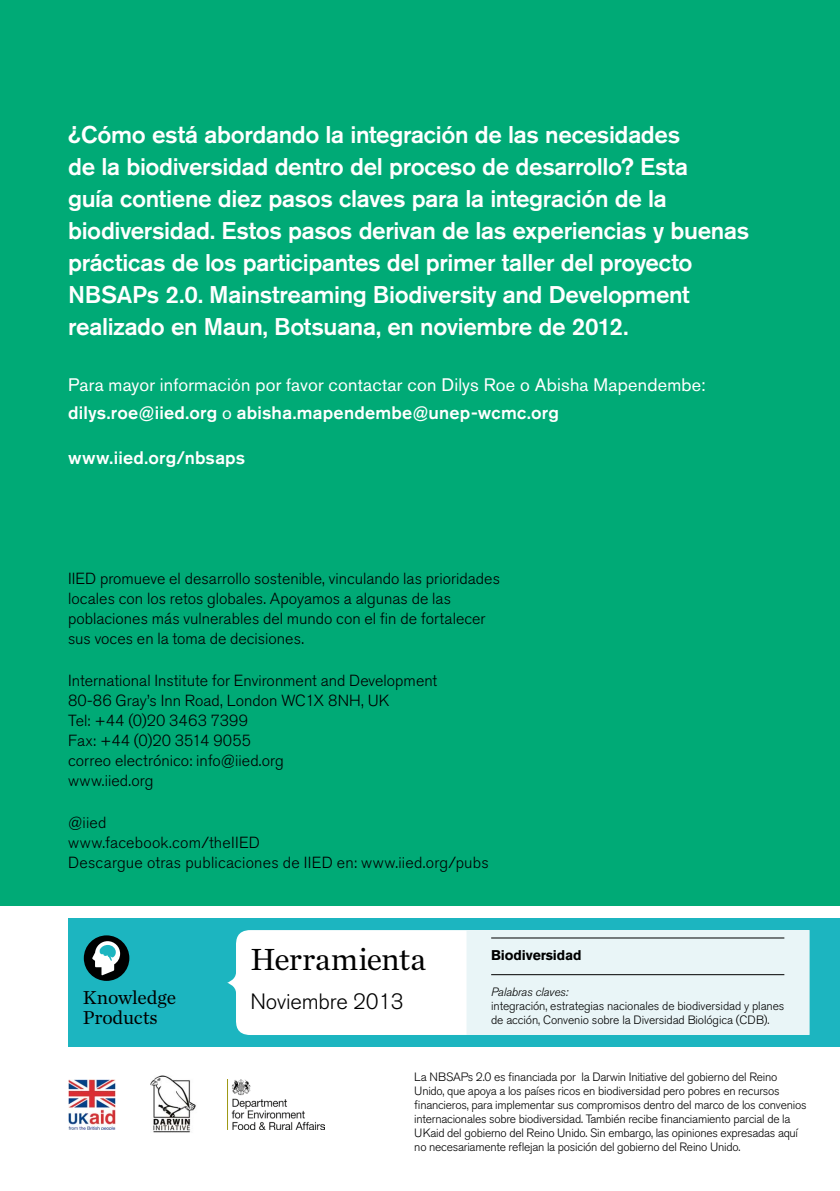
<style>
.page{position:relative;width:840px;height:1191px;background:#fff}
.page>*{position:absolute;margin:0;border:0;box-sizing:border-box;transform-origin:0 0}
.t1{font:32px "Chronicle Text G1";letter-spacing:-.02em;color:#000}
.t2{font:500 24px/32px "Akzidenz Grotesk BE";letter-spacing:-.015em;color:#fff}
.t3{font:300 22px "Akzidenz Grotesk BE";letter-spacing:-.01em;color:#000}
.t4{font:19.6px/20.8px "Chronicle Text G1";letter-spacing:-.01em;color:#000}
.t5{font:18px/28px "Akzidenz Grotesk BE";letter-spacing:.01em;color:#fff}
.t6{font:500 18px "Akzidenz Grotesk BE";letter-spacing:.01em;color:#fff}
.t7{font:300 16px/20px "Akzidenz Grotesk BE";color:#000}
.t8{font:700 14px "Akzidenz Grotesk BE";letter-spacing:-.01em;color:#000}
.t9{font:300 12px/14px "Akzidenz Grotesk BE";letter-spacing:-.02em;color:#000}
.t10{font:italic 300 12px "Akzidenz Grotesk BE";letter-spacing:-.01em;color:#000}
.s1{font-weight:500}
</style>
<div class="page">
<div style="left:0;top:0;width:839px;height:905px;background:#00aa76"></div>
<div style="left:68px;top:918px;width:771px;height:128px;background:#1cb5c0"></div>
<div style="left:227px;top:930px;width:239px;height:105px;background:#fff"></div>
<div style="left:466px;top:930px;width:342px;height:105px;background:#e9f5f7"></div>
<div style="left:84px;top:935px;width:45px;height:46px;background:#000;border-radius:50%"></div>
<svg style="left:92px;top:941px;width:28px;height:34px"></svg>
<hr style="left:491px;top:937px;width:292px;height:1px;background:#000">
<hr style="left:491px;top:974px;width:292px;height:1px;background:#000">
<img style="left:68px;top:1079px;width:47px;height:50px">
<img style="left:150px;top:1075px;width:46px;height:58px">
<img style="left:227px;top:1079px;width:97px;height:50px">
<p class="t2" style="left:68px;top:118px;width:682px">¿Cómo está abordando la integración de las necesidades<br>de la biodiversidad dentro del proceso de desarrollo? Esta<br>guía contiene diez pasos claves para la integración de la biodiversidad. Estos pasos derivan de las experiencias y buenas prácticas de los participantes del primer taller del proyecto NBSAPs 2.0. Mainstreaming Biodiversity and Development realizado en Maun, Botsuana, en noviembre de 2012.</p>
<h3 class="t5" style="left:68px;top:371px;width:639px">Para mayor información por favor contactar con Dilys Roe o Abisha Mapendembe: <span class="s1">dilys.roe@iied.org</span> o <span class="s1">abisha.mapendembe@unep-wcmc.org</span></h3>
<h3 class="t6" style="left:68px;top:447px;width:178px">www.iied.org/nbsaps</h3>
<h3 class="t7" style="left:68px;top:569px;width:433px">IIED promueve el desarrollo sostenible, vinculando las prioridades locales con los retos globales. Apoyamos a algunas de las poblaciones más vulnerables del mundo con el fin de fortalecer sus voces en la toma de decisiones.</h3>
<h3 class="t7" style="left:68px;top:670px;width:370px">International Institute for Environment and Development 80-86 Gray’s Inn Road, London WC1X 8NH, UK<br>Tel: +44 (0)20 3463 7399<br>Fax: +44 (0)20 3514 9055<br>correo electrónico: info@iied.org<br>www.iied.org</h3>
<h3 class="t7" style="left:68px;top:812px;width:422px">@iied<br>www.facebook.com/theIIED<br>Descargue otras publicaciones de IIED en: www.iied.org/pubs</h3>
<h3 class="t4" style="left:83px;top:985px;width:95px">Knowledge<br>Products</h3>
<h1 class="t1" style="left:250px;top:935px;width:177px">Herramienta</h1>
<h3 class="t3" style="left:250px;top:988px;width:155px">Noviembre 2013</h3>
<p class="t8" style="left:491px;top:946px;width:92px">Biodiversidad</p>
<p class="t10" style="left:491px;top:985px;width:79px">Palabras claves:</p>
<p class="t9" style="left:491px;top:999px;width:294px">integración, estrategias nacionales de biodiversidad y planes de acción, Convenio sobre la Diversidad Biológica (CDB).</p>
<p class="t9" style="left:414px;top:1070px;width:393px">La NBSAPs 2.0 es financiada por la Darwin Initiative del gobierno del Reino Unido, que apoya a los países ricos en biodiversidad pero pobres en recursos financieros, para implementar sus compromisos dentro del marco de los convenios internacionales sobre biodiversidad. También recibe financiamiento parcial de la UKaid del gobierno del Reino Unido. Sin embargo, las opiniones expresadas aquí no necesariamente reflejan la posición del gobierno del Reino Unido.</p>
</div>
